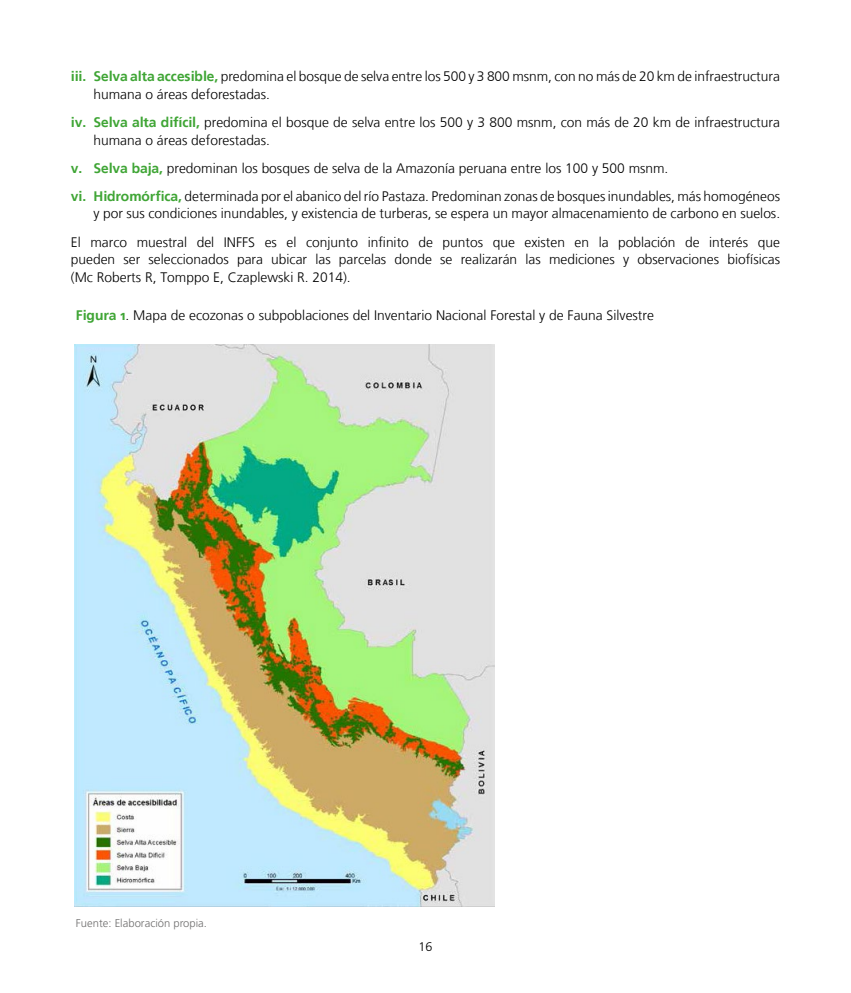
<style>
.page{position:relative;width:851px;height:993px;background:#fff}
.page>*{position:absolute;margin:0;border:0;box-sizing:border-box;transform-origin:0 0}
.t1{font:300 13.75px/17.5px "Frutiger LT";color:#000}
.t2{font:300 12.5px "Frutiger LT Std";color:#000}
.t3{font:300 11.25px "Frutiger LT Std";color:#706f6f}
.s1{font-family:"Frutiger Linotype";font-weight:700;color:#3fa535}
</style>
<div class="page">
<img style="left:75px;top:345px;width:419px;height:560px">
<p class="t1" style="left:93px;top:68px;width:688px;text-indent:-22px"><span class="s1">iii. Selva alta accesible,</span> predomina el bosque de selva entre los 500 y 3 800 msnm, con no más de 20 km de infraestructura humana o áreas deforestadas.</p>
<p class="t1" style="left:93px;top:114px;width:688px;text-indent:-22px"><span class="s1">iv. Selva alta difícil,</span> predomina el bosque de selva entre los 500 y 3 800 msnm, con más de 20 km de infraestructura humana o áreas deforestadas.</p>
<p class="t1" style="left:71px;top:154px;width:710px;line-height:28.1px"><span class="s1">v. Selva baja,</span> predominan los bosques de selva de la Amazonía peruana entre los 100 y 500 msnm.<br><span class="s1">vi. Hidromórfica,</span> determinada por el abanico del río Pastaza. Predominan zonas de bosques inundables, más homogéneos</p>
<p class="t1" style="left:71px;top:200px;width:710px;line-height:28.1px;text-align:right">y por sus condiciones inundables, y existencia de turberas, se espera un mayor almacenamiento de carbono en suelos.<br>El marco muestral del INFFS es el conjunto infinito de puntos que existen en la población de interés que</p>
<p class="t1" style="left:71px;top:251px;width:710px">pueden ser seleccionados para ubicar las parcelas donde se realizarán las mediciones y observaciones biofísicas (Mc Roberts R, Tomppo E, Czaplewski R. 2014).</p>
<p class="t1" style="left:76px;top:306px;width:579px"><span class="s1">Figura 1</span>. Mapa de ecozonas o subpoblaciones del Inventario Nacional Forestal y de Fauna Silvestre</p>
<p class="t3" style="left:76px;top:915px;width:133px">Fuente: Elaboración propia.</p>
<p class="t2" style="left:418px;top:939px;width:15px">16</p>
</div>
